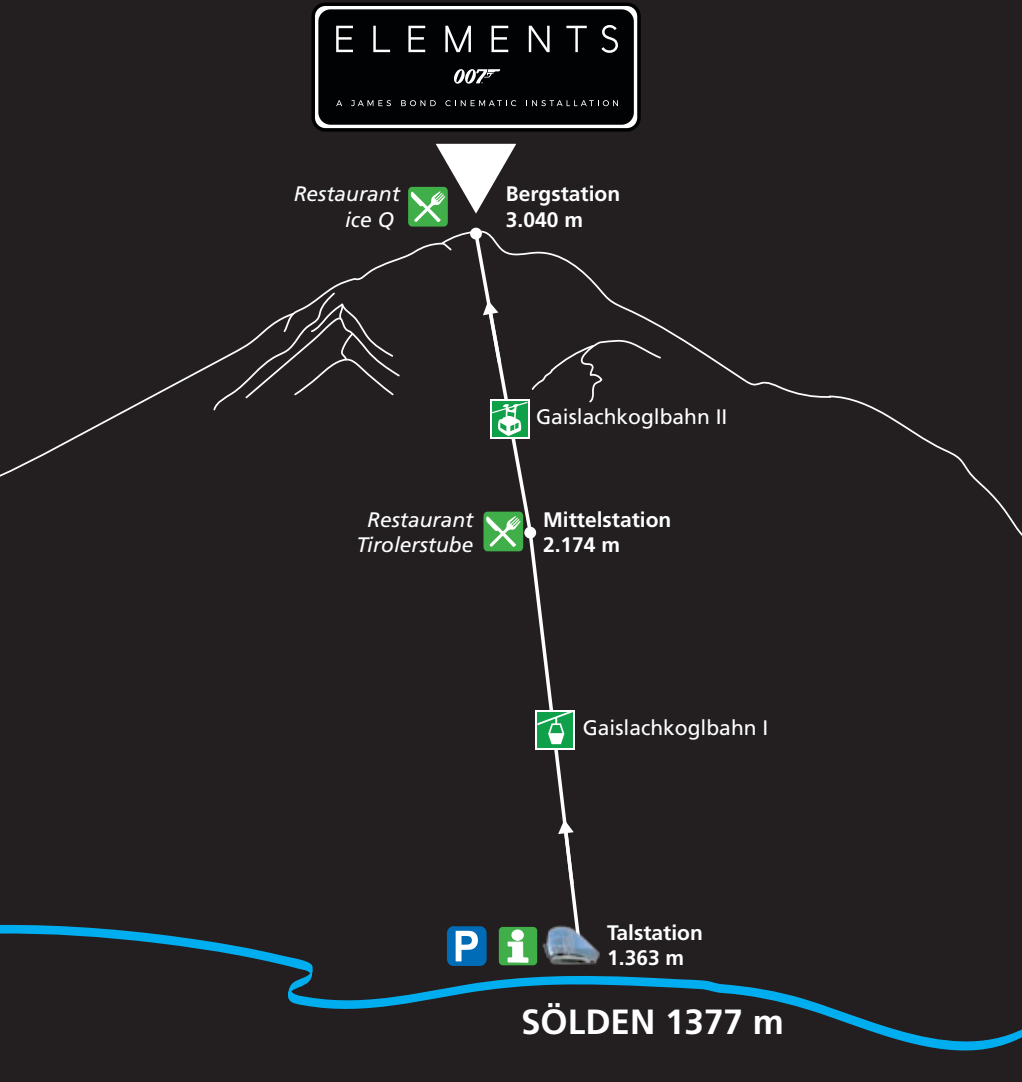
<style>
.page{position:relative;width:1022px;height:1082px;background:#fff}
.page>*{position:absolute;margin:0;border:0;box-sizing:border-box;transform-origin:0 0}
.t1{font:700 35px "Frutiger LT Std";color:#fff}
.t2{font:700 21px/25.2px "Frutiger LT Std";color:#fff}
.t3{font:italic 21px/25.2px "Frutiger LT Std";color:#fff;text-align:right}
.t4{font:21px "Frutiger LT Std";color:#fff}
</style>
<div class="page">
<div style="left:0;top:0;width:1022px;height:1081px;background:#231f20"></div>
<svg style="left:0;top:363px;width:212px;height:114px"></svg>
<svg style="left:662px;top:326px;width:165px;height:72px"></svg>
<svg style="left:0;top:924px;width:1022px;height:127px"></svg>
<img style="left:530px;top:962px;width:86px;height:19px">
<div style="left:447px;top:926px;width:40px;height:39px;background:#006bb6;border-radius:7px"></div>
<svg style="left:499px;top:926px;width:38px;height:39px"></svg>
<svg style="left:212px;top:144px;width:450px;height:818px"></svg>
<div style="left:512px;top:929px;width:11px;height:11px;background:#fff;border-radius:50%"></div>
<div style="left:512px;top:929px;width:11px;height:11px;border:1px solid #fff;border-radius:50%"></div>
<div style="left:313px;top:4px;width:326px;height:126px;background:#fff;border-radius:12px"></div>
<div style="left:311px;top:2px;width:330px;height:130px;border:4px solid #000001;border-radius:12px"></div>
<div style="left:318px;top:9px;width:316px;height:116px;background:#010203;border-radius:12px"></div>
<svg style="left:454px;top:69px;width:47px;height:15px"></svg>
<svg style="left:601px;top:25px;width:17px;height:28px"></svg>
<svg style="left:408px;top:26px;width:17px;height:26px"></svg>
<svg style="left:336px;top:26px;width:17px;height:26px"></svg>
<svg style="left:373px;top:26px;width:17px;height:26px"></svg>
<svg style="left:566px;top:26px;width:21px;height:26px"></svg>
<svg style="left:491px;top:26px;width:17px;height:26px"></svg>
<svg style="left:529px;top:26px;width:21px;height:26px"></svg>
<svg style="left:445px;top:26px;width:26px;height:26px"></svg>
<svg style="left:336px;top:100px;width:6px;height:6px"></svg>
<svg style="left:351px;top:100px;width:40px;height:6px"></svg>
<svg style="left:401px;top:100px;width:35px;height:6px"></svg>
<svg style="left:526px;top:100px;width:92px;height:6px"></svg>
<svg style="left:445px;top:100px;width:71px;height:6px"></svg>
<svg style="left:827px;top:395px;width:195px;height:141px"></svg>
<p class="t3" style="left:294px;top:182px;width:108px">Restaurant ice Q</p>
<p class="t2" style="left:506px;top:182px;width:116px">Bergstation<br>3.040 m</p>
<p class="t3" style="left:356px;top:507px;width:119px;text-align:center">Restaurant<br>Tirolerstube</p>
<p class="t4" style="left:536px;top:404px;width:193px">Gaislachkoglbahn II</p>
<p class="t2" style="left:543px;top:507px;width:130px">Mittelstation<br>2.174 m</p>
<p class="t4" style="left:583px;top:715px;width:187px">Gaislachkoglbahn I</p>
<p class="t2" style="left:607px;top:920px;width:97px">Talstation<br>1.363 m</p>
<p class="t1" style="left:521px;top:1001px;width:264px">SÖLDEN 1377 m</p>
</div>
